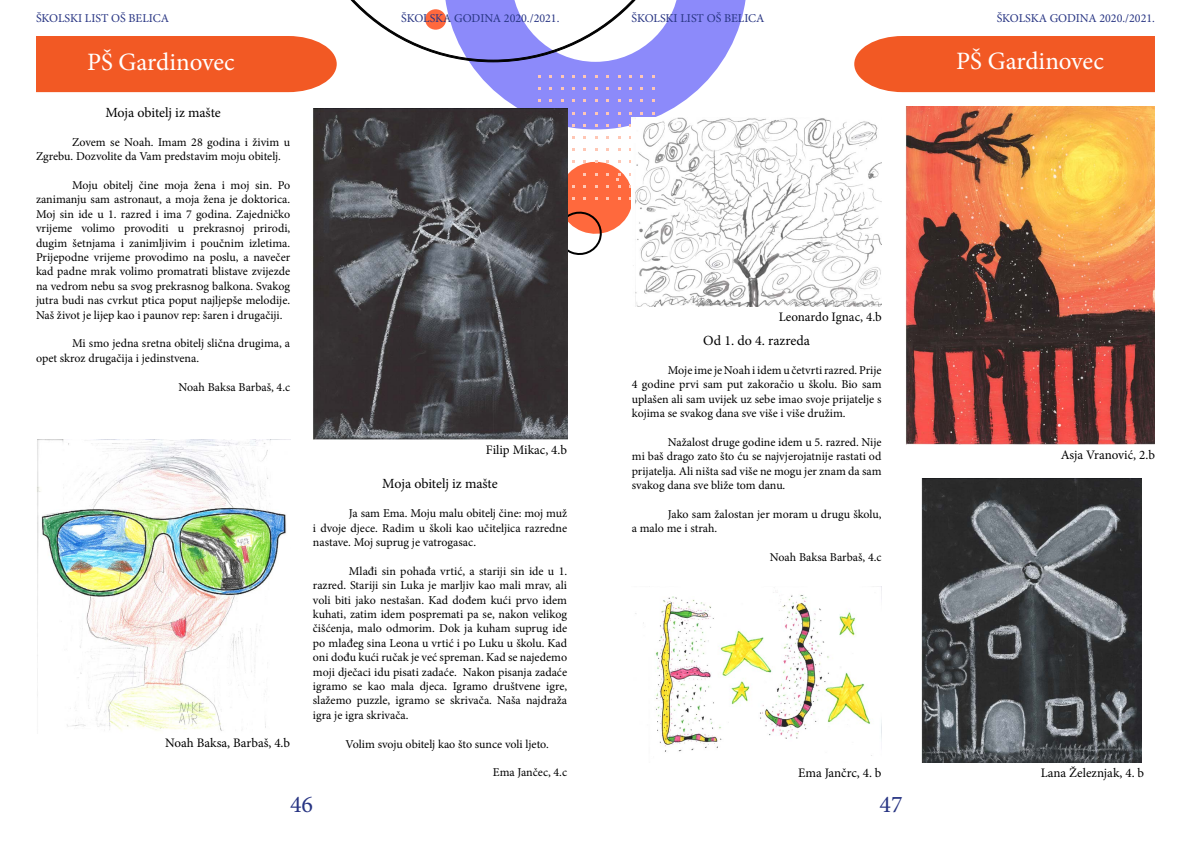
<style>
.page{position:relative;width:1191px;height:842px;background:#fff}
.page>*{position:absolute;margin:0;border:0;box-sizing:border-box;transform-origin:0 0}
.t1{font:25px "Minion Pro";color:#fff}
.t2{font:24px "Minion Pro";color:#283583}
.t3{font:14px "Minion Pro";letter-spacing:-.005em;color:#000}
.t4{font:13px "Minion Pro";color:#000}
.t5{font:12px/14.4px "Minion Pro";color:#000;text-align:justify}
.t6{font:12px "Minion Pro";color:#283583}
</style>
<div class="page">
<svg style="left:567px;top:157px;width:64px;height:100px"></svg>
<div style="left:854px;top:36px;width:301px;height:56px;background:#f25924"></div>
<svg style="left:36px;top:0;width:710px;height:129px"></svg>
<img style="left:313px;top:108px;width:254px;height:331px">
<img style="left:37px;top:440px;width:249px;height:291px">
<img style="left:632px;top:118px;width:249px;height:188px">
<img style="left:635px;top:586px;width:246px;height:170px">
<img style="left:905px;top:107px;width:250px;height:337px">
<img style="left:921px;top:478px;width:221px;height:285px">
<p class="t6" style="left:36px;top:10px;width:135px">ŠKOLSKI LIST OŠ BELICA</p>
<p class="t6" style="left:401px;top:10px;width:160px">ŠKOLSKA GODINA 2020./2021.</p>
<p class="t6" style="left:631px;top:10px;width:135px">ŠKOLSKI LIST OŠ BELICA</p>
<p class="t6" style="left:996px;top:10px;width:160px">ŠKOLSKA GODINA 2020./2021.</p>
<h1 class="t1" style="left:87px;top:46px;width:149px">PŠ Gardinovec</h1>
<h1 class="t1" style="left:956px;top:44px;width:149px">PŠ Gardinovec</h1>
<p class="t3" style="left:105px;top:103px;width:117px">Moja obitelj iz mašte</p>
<p class="t5" style="left:36px;top:135px;width:256px;text-indent:36px">Zovem se Noah. Imam 28 godina i živim u<br>Zgrebu. Dozvolite da Vam predstavim moju obitelj.</p>
<p class="t5" style="left:36px;top:178px;width:256px;text-indent:36px">Moju obitelj čine moja žena i moj sin. Po zanimanju sam astronaut, a moja žena je doktorica.<br>Moj sin ide u 1. razred i ima 7 godina. Zajedničko vrijeme volimo provoditi u prekrasnoj prirodi, dugim šetnjama i zanimljivim i poučnim izletima.<br>Prijepodne vrijeme provodimo na poslu, a navečer kad padne mrak volimo promatrati blistave zvijezde na vedrom nebu sa svog prekrasnog balkona. Svakog jutra budi nas cvrkut ptica poput najljepše melodije.<br>Naš život je lijep kao i paunov rep: šaren i drugačiji.</p>
<p class="t5" style="left:36px;top:336px;width:256px;text-indent:36px">Mi smo jedna sretna obitelj slična drugima, a opet skroz drugačija i jedinstvena.</p>
<p class="t5" style="left:178px;top:380px;width:113px">Noah Baksa Barbaš, 4.c</p>
<p class="t4" style="left:778px;top:308px;width:105px">Leonardo Ignac, 4.b</p>
<p class="t3" style="left:703px;top:331px;width:108px">Od 1. do 4. razreda</p>
<p class="t5" style="left:632px;top:363px;width:251px;text-indent:36px">Moje ime je Noah i idem u četvrti razred. Prije 4 godine prvi sam put zakoračio u školu. Bio sam uplašen ali sam uvijek uz sebe imao svoje prijatelje s kojima se svakog dana sve više i više družim.</p>
<p class="t5" style="left:632px;top:435px;width:251px;text-indent:36px">Nažalost druge godine idem u 5. razred. Nije mi baš drago zato što ću se najvjerojatnije rastati od prijatelja. Ali ništa sad više ne mogu jer znam da sam svakog dana sve bliže tom danu.</p>
<p class="t5" style="left:632px;top:507px;width:251px;text-indent:36px">Jako sam žalostan jer moram u drugu školu, a malo me i strah.</p>
<p class="t5" style="left:769px;top:550px;width:113px">Noah Baksa Barbaš, 4.c</p>
<p class="t4" style="left:486px;top:441px;width:83px">Filip Mikac, 4.b</p>
<p class="t4" style="left:1060px;top:446px;width:96px">Asja Vranović, 2.b</p>
<p class="t3" style="left:382px;top:474px;width:117px">Moja obitelj iz mašte</p>
<p class="t5" style="left:313px;top:506px;width:256px;text-indent:36px">Ja sam Ema. Moju malu obitelj čine: moj muž i dvoje djece. Radim u školi kao učiteljica razredne nastave. Moj suprug je vatrogasac.</p>
<p class="t5" style="left:313px;top:564px;width:256px;text-indent:36px">Mlađi sin pohađa vrtić, a stariji sin ide u 1. razred. Stariji sin Luka je marljiv kao mali mrav, ali voli biti jako nestašan. Kad dođem kući prvo idem kuhati, zatim idem pospremati pa se, nakon velikog čišćenja, malo odmorim. Dok ja kuham suprug ide po mlađeg sina Leona u vrtić i po Luku u školu. Kad oni dođu kući ručak je već spreman. Kad se najedemo moji dječaci idu pisati zadaće. Nakon pisanja zadaće igramo se kao mala djeca. Igramo društvene igre, slažemo puzzle, igramo se skrivača. Naša najdraža igra je igra skrivača.</p>
<p class="t5" style="left:345px;top:737px;width:205px">Volim svoju obitelj kao što sunce voli ljeto.</p>
<p class="t5" style="left:493px;top:765px;width:76px">Ema Jančec, 4.c</p>
<p class="t4" style="left:165px;top:735px;width:127px">Noah Baksa, Barbaš, 4.b</p>
<p class="t4" style="left:1040px;top:764px;width:105px">Lana Železnjak, 4. b</p>
<p class="t4" style="left:798px;top:764px;width:85px">Ema Jančrc, 4. b</p>
<h2 class="t2" style="left:290px;top:789px;width:25px">46</h2>
<h2 class="t2" style="left:879px;top:789px;width:25px">47</h2>
</div>
